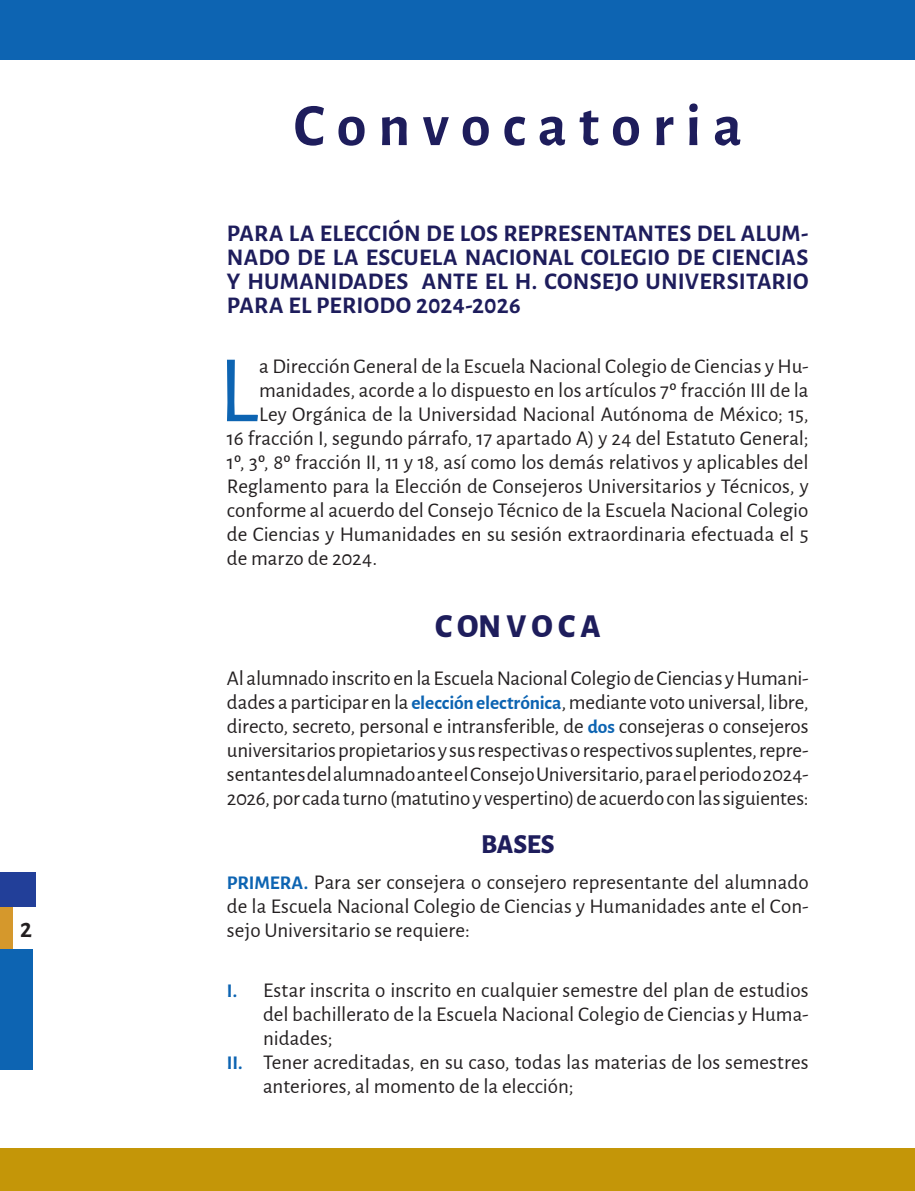
<style>
.page{position:relative;width:915px;height:1191px;background:#fff}
.page>*{position:absolute;margin:0;border:0;box-sizing:border-box;transform-origin:0 0}
.IC_Parrafo1_inicial{font:95.85px "Alegreya Sans";color:#0d64b2}
.IC_Titulo{font:700 60px "Alegreya Sans";color:#1e1d5c}
.IC_Subtitulo1{font:800 33px "Alegreya Sans";color:#1e1d5c}
.IC_Subtitulo2{font:800 27px "Alegreya Sans";letter-spacing:-.01em;color:#1e1d5c}
.IC_Subtitulo3{font:700 24px/24px "Alegreya Sans";letter-spacing:.005em;color:#1e1d5c;text-align:justify}
.t1{font:700 24px "Alegreya Sans";color:#231f20}
.IC_Parrafo1_s_sangria{font:21px/24px "Alegreya Sans";color:#231f20;text-align:justify}
.IC_Parrafo1_inicial-2{font:21px "Alegreya Sans";color:#231f20}
.s1{font-weight:700;font-size:19.5px;color:#0d64b2}
</style>
<div class="page">
<div style="left:0;top:895px;width:13px;height:56px;background:#d5982c"></div>
<div style="left:0;top:872px;width:35px;height:34px;background:#223f99"></div>
<div style="left:0;top:0;width:914px;height:60px;background:#0d64b2"></div>
<div style="left:0;top:1147px;width:914px;height:44px;background:#c49608"></div>
<div style="left:0;top:949px;width:33px;height:120px;background:#0d64b2"></div>
<p class="t1" style="left:20px;top:912px;width:13px">2</p>
<p class="IC_Titulo" style="left:293px;top:82px;width:449px">C o n v o c a t o r i a</p>
<p class="IC_Subtitulo3" style="left:227px;top:220px;width:583px">PARA LA ELECCIÓN DE LOS REPRESENTANTES DEL ALUM-NADO DE LA ESCUELA NACIONAL COLEGIO DE CIENCIAS Y HUMANIDADES ANTE EL H. CONSEJO UNIVERSITARIO PARA EL PERIODO 2024-2026</p>
<p class="IC_Parrafo1_inicial" style="left:218px;top:325px;width:41px">L</p>
<p class="IC_Parrafo1_inicial-2" style="left:259px;top:352px;width:550px">a Dirección General de la Escuela Nacional Colegio de Ciencias y Hu-</p>
<p class="IC_Parrafo1_inicial-2" style="left:259px;top:376px;width:550px">manidades, acorde a lo dispuesto en los artículos 7º fracción III de la</p>
<p class="IC_Parrafo1_inicial-2" style="left:259px;top:400px;width:550px">Ley Orgánica de la Universidad Nacional Autónoma de México; 15,</p>
<p class="IC_Parrafo1_inicial-2" style="left:227px;top:424px;width:583px">16 fracción I, segundo párrafo, 17 apartado A) y 24 del Estatuto General;</p>
<p class="IC_Parrafo1_inicial-2" style="left:227px;top:448px;width:583px">1º, 3º, 8º fracción II, 11 y 18, así como los demás relativos y aplicables del</p>
<p class="IC_Parrafo1_inicial-2" style="left:227px;top:472px;width:583px">Reglamento para la Elección de Consejeros Universitarios y Técnicos, y</p>
<p class="IC_Parrafo1_inicial-2" style="left:227px;top:496px;width:583px">conforme al acuerdo del Consejo Técnico de la Escuela Nacional Colegio</p>
<p class="IC_Parrafo1_inicial-2" style="left:227px;top:520px;width:583px">de Ciencias y Humanidades en su sesión extraordinaria efectuada el 5</p>
<p class="IC_Parrafo1_inicial-2" style="left:227px;top:544px;width:152px">de marzo de 2024.</p>
<p class="IC_Subtitulo1" style="left:435px;top:601px;width:167px">C ON V O C A</p>
<p class="IC_Parrafo1_s_sangria" style="left:227px;top:665px;width:583px">Al alumnado inscrito en la Escuela Nacional Colegio de Ciencias y Humani&shy;dades a participar en la <span class="s1">elección electrónica</span>, mediante voto universal, libre, directo, secreto, personal e intransferible, de <span class="s1">dos</span> consejeras o consejeros universitarios propietarios y sus respectivas o respectivos suplentes, repre&shy;sentantes del alumnado ante el Consejo Universitario, para el periodo 2024- 2026, por cada turno (matutino y vespertino) de acuerdo con las siguientes:</p>
<p class="IC_Subtitulo2" style="left:481px;top:824px;width:75px">BASES</p>
<p class="IC_Parrafo1_s_sangria" style="left:227px;top:869px;width:583px"><span class="s1">PRIMERA.</span> Para ser consejera o consejero representante del alumnado de la Escuela Nacional Colegio de Ciencias y Humanidades ante el Con&shy;sejo Universitario se requiere:</p>
<p class="IC_Parrafo1_s_sangria" style="left:263px;top:977px;width:547px;text-indent:-36px"><span class="s1">I.</span> Estar inscrita o inscrito en cualquier semestre del plan de estudios del bachillerato de la Escuela Nacional Colegio de Ciencias y Huma&shy;nidades;</p>
<p class="IC_Parrafo1_s_sangria" style="left:263px;top:1049px;width:547px;text-indent:-36px"><span class="s1">II.</span> Tener acreditadas, en su caso, todas las materias de los semestres anteriores, al momento de la elección;</p>
</div>
